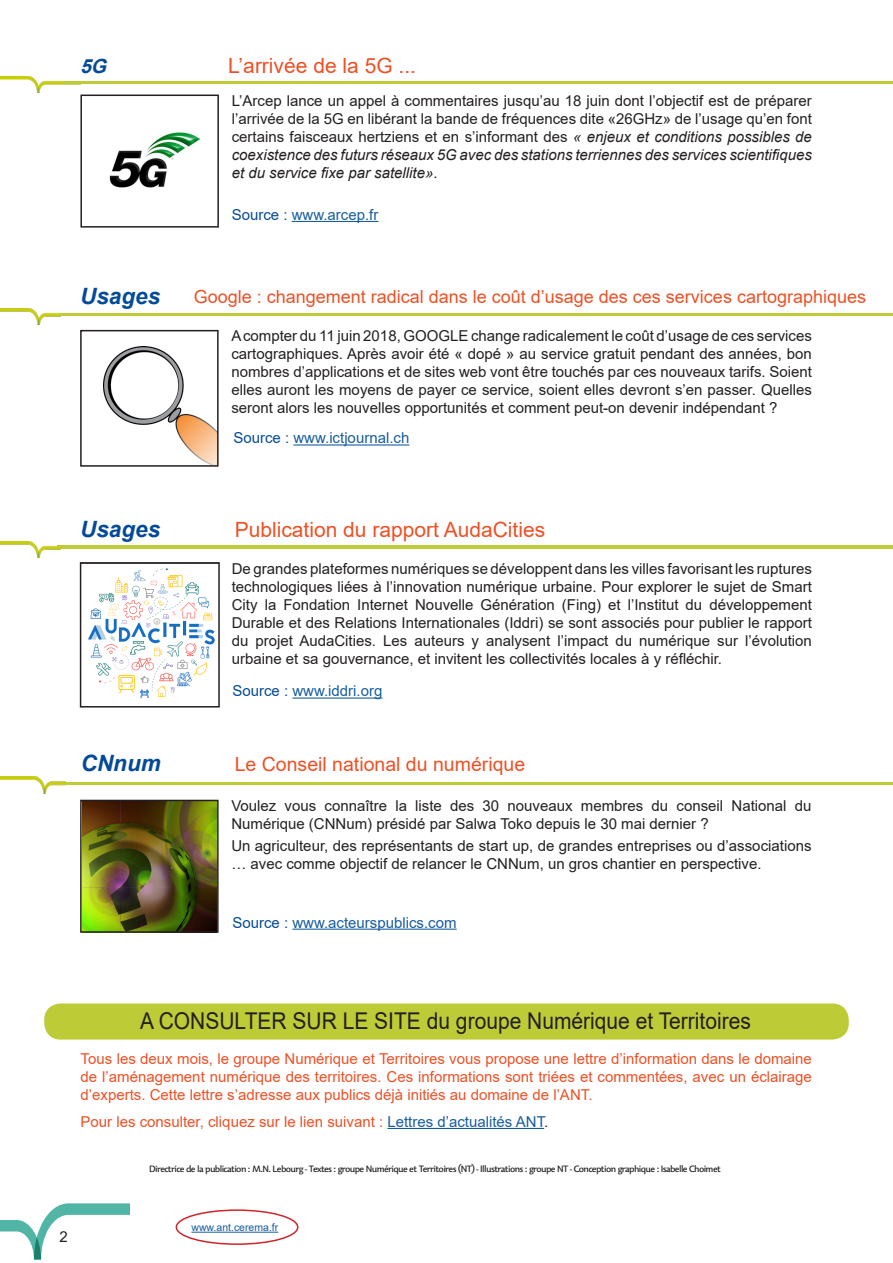
<style>
.page{position:relative;width:893px;height:1263px;background:#fff}
.page>*{position:absolute;margin:0;border:0;box-sizing:border-box;transform-origin:0 0}
.Style_1ère_page_fich{font:23.1px "Arial";color:#231f20;scale:.91 1}
.Style_1ère_page_fich-2{font:italic 700 22.5px "Arial";color:#044a98}
.Style_1ère_page_fich-3{font:21px "Arial";color:#ee5025}
.Style_1ère_page_fich-4{font:19.5px "Arial";color:#ee5025}
.Style_1ère_page_fich-5{font:italic 700 19.5px "Arial";color:#044a98}
.Style_1ère_page_fich-6{font:18px "Arial";color:#ee5025}
.Style_1ère_page_fich-7{font:15px/18px "Arial";color:#231f20;text-align:justify}
.Style_1ère_page_fich-8{font:15px/18px "Arial";color:#ee5025;text-align:justify}
.Style_1ère_page_fich-9{font:15px "Arial";color:#175d9e}
.t1{font:10.5px "Arial";color:#175d9e}
.Style_1ère_page_fich-10{font:9px "Dederon Sans";letter-spacing:-.07em;color:#231f20}
.s1{font-style:italic}
.s2{color:#044a98}
.s3{color:#175d9e}
.s4{color:#231f20}
</style>
<div class="page">
<hr style="left:292px;top:221px;width:86px;height:1px;background:#175d9e">
<hr style="left:293px;top:444px;width:116px;height:1px;background:#175d9e">
<hr style="left:292px;top:697px;width:90px;height:2px;background:#175d9e">
<hr style="left:292px;top:929px;width:165px;height:1px;background:#175d9e">
<img style="left:109px;top:132px;width:92px;height:56px">
<div style="left:80px;top:95px;width:139px;height:133px;border:2px solid #231f20"></div>
<img style="left:104px;top:346px;width:112px;height:118px">
<div style="left:80px;top:330px;width:139px;height:137px;border:2px solid #231f20"></div>
<img style="left:0;top:76px;width:81px;height:17px">
<img style="left:0;top:308px;width:60px;height:16px">
<hr style="left:57px;top:546px;width:835px;height:3px;background:#bdcc36">
<img style="left:0;top:541px;width:60px;height:16px">
<hr style="left:63px;top:81px;width:830px;height:3px;background:#bdcc36">
<hr style="left:60px;top:313px;width:833px;height:3px;background:#bdcc36">
<img style="left:0;top:777px;width:66px;height:16px">
<hr style="left:66px;top:782px;width:827px;height:3px;background:#bdcc36">
<svg style="left:0;top:1203px;width:130px;height:56px"></svg>
<img style="left:83px;top:803px;width:133px;height:127px">
<div style="left:80px;top:800px;width:139px;height:133px;border:2px solid #231f20"></div>
<div style="left:44px;top:1003px;width:805px;height:36px;background:#bdcc36;border-radius:16px"></div>
<hr style="left:387px;top:1128px;width:157px;height:1px;background:#175d9e">
<hr style="left:191px;top:1232px;width:87px;height:1px;background:#175d9e">
<div style="left:176px;top:1209px;width:122px;height:36px;border:2px solid #d1232a;border-radius:50%"></div>
<img style="left:88px;top:568px;width:127px;height:130px">
<div style="left:80px;top:562px;width:140px;height:145px;border:2px solid #231f20"></div>
<p class="Style_1ère_page_fich-5" style="left:80px;top:53px;width:34px">5G</p>
<p class="Style_1ère_page_fich-3" style="left:228px;top:51px;width:189px">L’arrivée de la 5G ...</p>
<p class="Style_1ère_page_fich-7" style="left:232px;top:91px;width:582px">L’Arcep lance un appel à commentaires jusqu’au 18 juin dont l’objectif est de préparer l’arrivée de la 5G en libérant la bande de fréquences dite «26GHz» de l’usage qu’en font certains faisceaux hertziens et en s’informant des <span class="s1">« enjeux et conditions possibles de coexistence des futurs réseaux 5G avec des stations terriennes des services scientifiques et du service fixe par satellite»</span>.</p>
<p class="Style_1ère_page_fich-9" style="left:232px;top:204px;width:148px"><span class="s2">Source :</span> www.arcep.fr</p>
<p class="Style_1ère_page_fich-2" style="left:80px;top:281px;width:82px">Usages</p>
<p class="Style_1ère_page_fich-6" style="left:194px;top:284px;width:674px">Google : changement radical dans le coût d’usage des ces services cartographiques</p>
<p class="Style_1ère_page_fich-7" style="left:231px;top:327px;width:582px">A compter du 11 juin 2018, GOOGLE change radicalement le coût d’usage de ces services cartographiques. Après avoir été « dopé » au service gratuit pendant des années, bon nombres d’applications et de sites web vont être touchés par ces nouveaux tarifs. Soient elles auront les moyens de payer ce service, soient elles devront s’en passer. Quelles seront alors les nouvelles opportunités et comment peut-on devenir indépendant ?</p>
<p class="Style_1ère_page_fich-9" style="left:233px;top:428px;width:177px"><span class="s2">Source :</span> www.ictjournal.ch</p>
<p class="Style_1ère_page_fich-2" style="left:80px;top:514px;width:82px">Usages</p>
<p class="Style_1ère_page_fich-3" style="left:235px;top:515px;width:312px">Publication du rapport AudaCities</p>
<p class="Style_1ère_page_fich-7" style="left:232px;top:560px;width:582px">De grandes plateformes numériques se développent dans les villes favorisant les ruptures technologiques liées à l’innovation numérique urbaine. Pour explorer le sujet de Smart City la Fondation Internet Nouvelle Génération (Fing) et l’Institut du développement Durable et des Relations Internationales (Iddri) se sont associés pour publier le rapport du projet AudaCities. Les auteurs y analysent l’impact du numérique sur l’évolution urbaine et sa gouvernance, et invitent les collectivités locales à y réfléchir.</p>
<p class="Style_1ère_page_fich-9" style="left:232px;top:681px;width:152px"><span class="s2">Source :</span> www.iddri.org</p>
<p class="Style_1ère_page_fich-2" style="left:81px;top:748px;width:81px">CNnum</p>
<p class="Style_1ère_page_fich-4" style="left:235px;top:751px;width:292px">Le Conseil national du numérique</p>
<p class="Style_1ère_page_fich-7" style="left:231px;top:796px;width:582px">Voulez vous connaître la liste des 30 nouveaux membres du conseil National du<br>Numérique (CNNum) présidé par Salwa Toko depuis le 30 mai dernier ?</p>
<p class="Style_1ère_page_fich-7" style="left:231px;top:836px;width:582px">Un agriculteur, des représentants de start up, de grandes entreprises ou d’associations … avec comme objectif de relancer le CNNum, un gros chantier en perspective.</p>
<p class="Style_1ère_page_fich-9" style="left:232px;top:912px;width:226px"><span class="s2">Source :</span> www.acteurspublics.com</p>
<p class="Style_1ère_page_fich" style="left:140px;top:1005px;width:673px">A CONSULTER SUR LE SITE du groupe Numérique et Territoires</p>
<p class="Style_1ère_page_fich-8" style="left:81px;top:1050px;width:733px">Tous les deux mois, le groupe Numérique et Territoires vous propose une lettre d’information dans le domaine de l’aménagement numérique des territoires. Ces informations sont triées et commentées, avec un éclairage d’experts. Cette lettre s’adresse aux publics déjà initiés au domaine de l’ANT.</p>
<p class="Style_1ère_page_fich-8" style="left:81px;top:1112px;width:469px">Pour les consulter, cliquez sur le lien suivant : <span class="s3">Lettres d’actualités ANT</span><span class="s4">.</span></p>
<p class="Style_1ère_page_fich-10" style="left:149px;top:1162px;width:573px">Directrice de la publication : M.N. Lebourg - Textes : groupe Numérique et Territoires (NT) - Illustrations : groupe NT - Conception graphique : Isabelle Choimet</p>
<p class="Style_1ère_page_fich-7" style="left:60px;top:1228px;width:10px">2</p>
<p class="t1" style="left:191px;top:1220px;width:88px">www.ant.cerema.fr</p>
</div>
